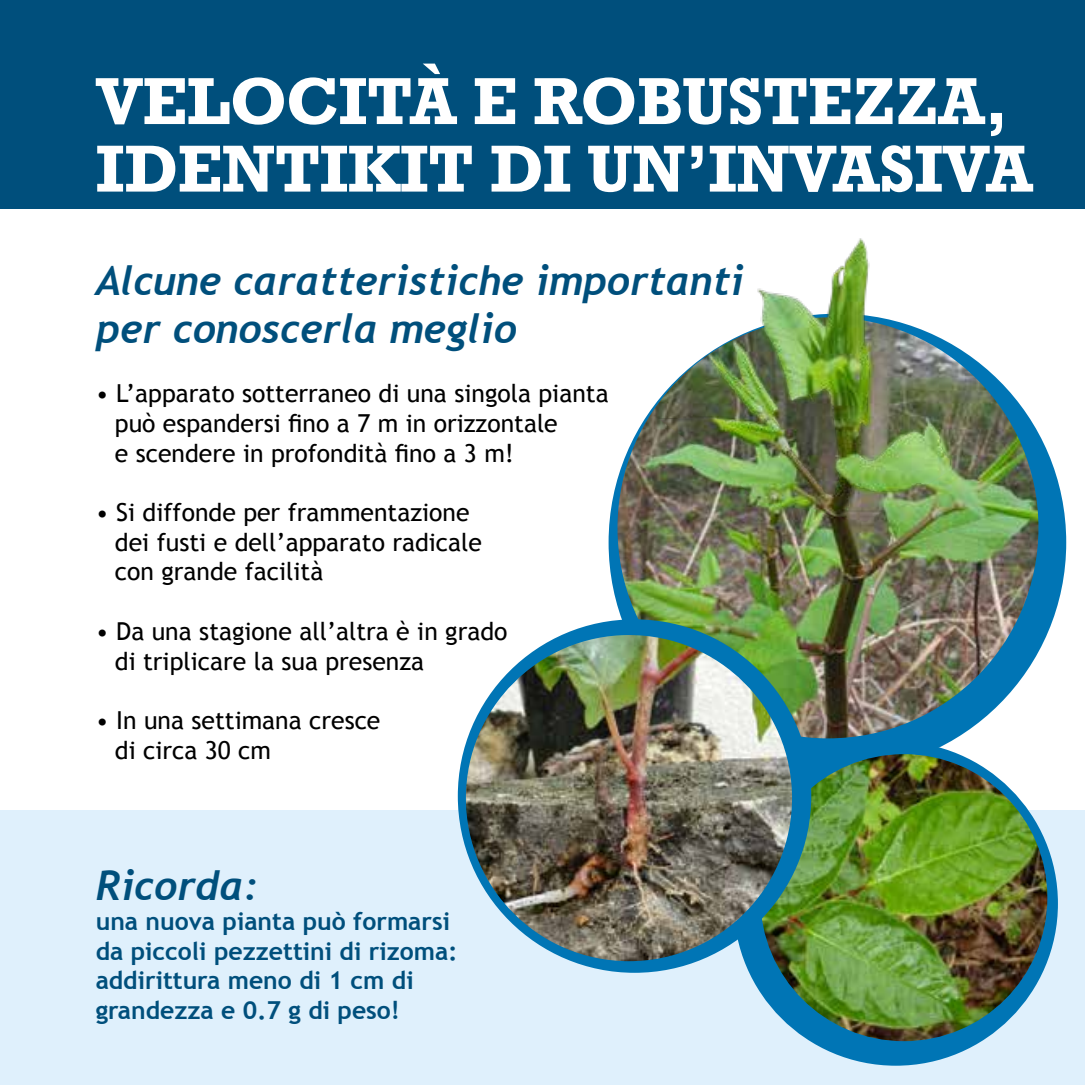
<style>
.page{position:relative;width:1085px;height:1085px;background:#fff}
.page>*{position:absolute;margin:0;border:0;box-sizing:border-box;transform-origin:0 0}
.t1{font:700 67.5px/67.5px "Rockwell Std";letter-spacing:-.01em;color:#fff}
.t2{font:italic 700 40.5px/47.2px "Trebuchet";color:#004f7c}
.t3{font:24.75px/29.7px "Trebuchet MS";color:#000}
.t4{font:700 24.75px/29.7px "Trebuchet MS";color:#004f7c}
</style>
<div class="page">
<div style="left:0;top:810px;width:1084px;height:274px;background:#dff0fc"></div>
<div style="left:733px;top:741px;width:324px;height:324px;background:#0075b5;border-radius:50%"></div>
<div style="left:608px;top:313px;width:458px;height:458px;background:#0075b5;border-radius:50%"></div>
<div style="left:0;top:0;width:1084px;height:208px;background:#004f7c"></div>
<img style="left:760px;top:754px;width:287px;height:286px;border-radius:143px">
<img style="left:617px;top:317px;width:421px;height:421px;border-radius:210px">
<img style="left:600px;top:208px;width:455px;height:313px">
<div style="left:457px;top:619px;width:354px;height:353px;background:#0075b5;border-radius:50%"></div>
<img style="left:466px;top:635px;width:326px;height:326px;border-radius:163px">
<h1 class="t1" style="left:96px;top:66px;width:938px">VELOCITÀ E ROBUSTEZZA,<br>IDENTIKIT DI UN’INVASIVA</h1>
<h2 class="t2" style="left:96px;top:258px;width:649px">Alcune caratteristiche importanti per conoscerla meglio</h2>
<p class="t3" style="left:115px;top:379px;width:495px;text-indent:-19px">• L’apparato sotterraneo di una singola pianta può espandersi fino a 7 m in orizzontale<br>e scendere in profondità fino a 3 m!</p>
<p class="t3" style="left:115px;top:497px;width:368px;text-indent:-19px">• Si diffonde per frammentazione dei fusti e dell’apparato radicale con grande facilità</p>
<p class="t3" style="left:115px;top:616px;width:394px;text-indent:-19px">• Da una stagione all’altra è in grado di triplicare la sua presenza</p>
<p class="t3" style="left:115px;top:705px;width:267px;text-indent:-19px">• In una settimana cresce di circa 30 cm</p>
<h2 class="t2" style="left:96px;top:862px;width:164px">Ricorda:</h2>
<p class="t4" style="left:96px;top:906px;width:363px">una nuova pianta può formarsi da piccoli pezzettini di rizoma: addirittura meno di 1 cm di grandezza e 0.7 g di peso!</p>
</div>
